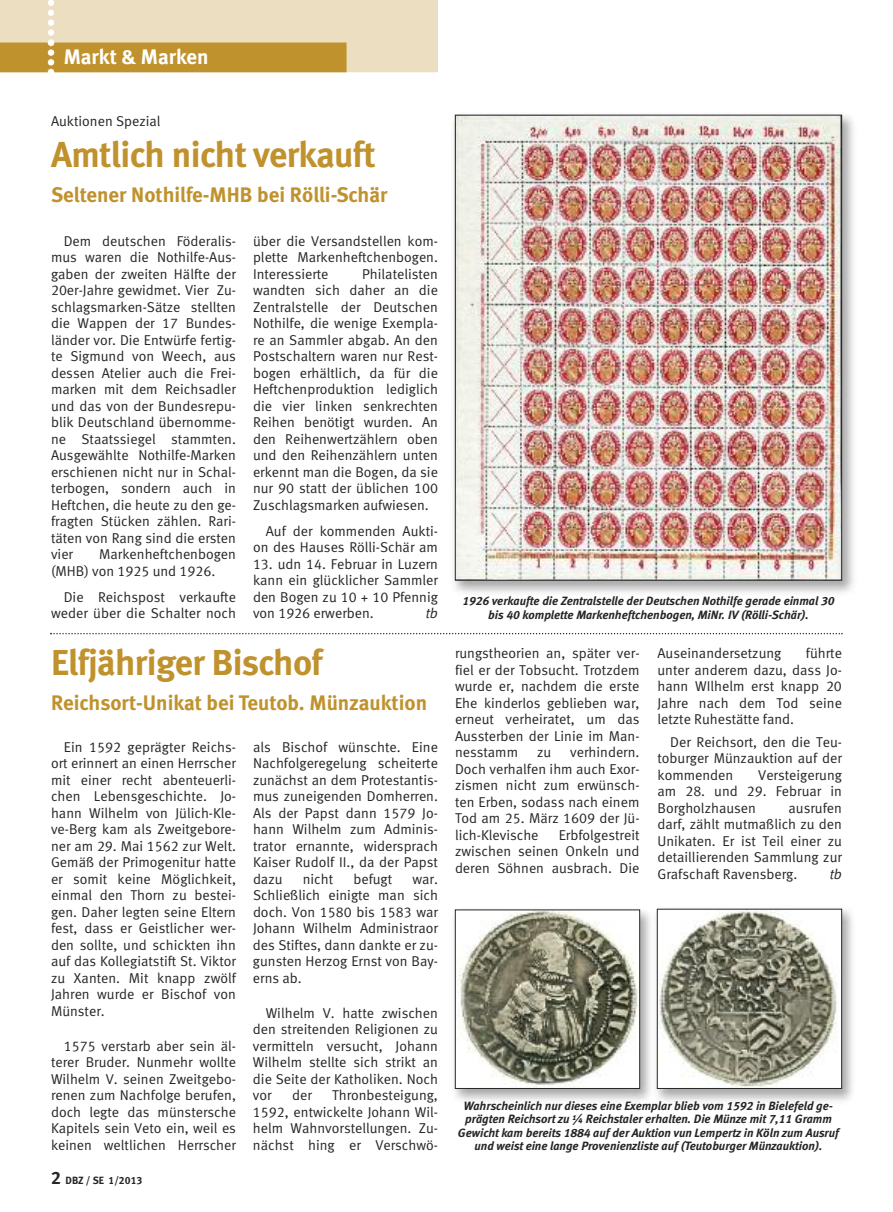
<style>
.page{position:relative;width:893px;height:1212px;background:#fff}
.page>*{position:absolute;margin:0;border:0;box-sizing:border-box;transform-origin:0 0}
.t1{font:36px "Meta Bold LF";letter-spacing:-.015em;color:#c0922d}
.t2{font:21px "Meta Bold LF";color:#c0922d}
.t3{font:21px "Meta Bold LF";color:#fff}
.t4{font:14.25px/16.5px "Meta Normal LF";color:#272526;text-align:justify}
.t5{font:italic 14.25px "Meta Normal LF";color:#272526}
.t6{font:italic 12px/13.5px "Meta Bold LF";color:#272526;text-align:center}
.t7{font:10.5px "Meta Bold LF";color:#272526}
.s1{font-size:18px}
</style>
<div class="page">
<svg style="left:0;top:0;width:438px;height:72px;background:#dec591"></svg>
<img style="left:454px;top:909px;width:196px;height:192px">
<img style="left:457px;top:911px;width:181px;height:176px">
<div style="left:455px;top:909px;width:185px;height:180px;border:1px solid #272526"></div>
<img style="left:650px;top:908px;width:203px;height:194px">
<img style="left:659px;top:911px;width:181px;height:176px">
<div style="left:657px;top:909px;width:185px;height:180px;border:1px solid #272526"></div>
<img style="left:454px;top:114px;width:400px;height:479px">
<img style="left:457px;top:117px;width:383px;height:461px">
<svg style="left:50px;top:633px;width:793px;height:1px"></svg>
<h2 class="t3" style="left:64px;top:49px;width:146px">Markt &amp; Marken</h2>
<p class="t4" style="left:51px;top:115px;width:111px">Auktionen Spezial</p>
<h1 class="t1" style="left:51px;top:142px;width:326px">Amtlich nicht verkauft</h1>
<h2 class="t2" style="left:51px;top:187px;width:338px">Seltener Nothilfe-MHB bei Rölli-Schär</h2>
<p class="t4" style="left:51px;top:234px;width:186px;text-indent:13px">Dem deutschen Föderalis&shy;mus waren die Nothilfe-Aus&shy;gaben der zweiten Hälfte der 20er-Jahre gewidmet. Vier Zu&shy;schlagsmarken-Sätze stellten die Wappen der 17 Bundes&shy;länder vor. Die Entwürfe fertig&shy;te Sigmund von Weech, aus dessen Atelier auch die Frei&shy;marken mit dem Reichsadler und das von der Bundesrepu&shy;blik Deutschland übernomme&shy;ne Staatssiegel stammten.<br>Ausgewählte Nothilfe-Marken erschienen nicht nur in Schal&shy;terbogen, sondern auch in Heftchen, die heute zu den ge&shy;fragten Stücken zählen. Rari&shy;täten von Rang sind die ersten vier</p>
<p class="t4" style="left:51px;top:547px;width:186px;text-indent:48px">Markenheftchenbogen (MHB) von 1925 und 1926.</p>
<p class="t4" style="left:51px;top:590px;width:186px;text-align:right">Die Reichspost verkaufte weder über die Schalter noch</p>
<p class="t4" style="left:253px;top:234px;width:186px">über die Versandstellen kom&shy;plette Markenheftchenbogen.<br>Interessierte</p>
<p class="t4" style="left:253px;top:267px;width:186px;text-indent:109px">Philatelisten wandten sich daher an die Zentralstelle der Deutschen Nothilfe, die wenige Exempla&shy;re an Sammler abgab. An den Postschaltern waren nur Rest&shy;bogen erhältlich, da für die Heftchenproduktion lediglich die vier linken senkrechten Reihen benötigt wurden. An den Reihenwertzählern oben und den Reihenzählern unten erkennt man die Bogen, da sie nur 90 statt der üblichen 100<br>Zuschlagsmarken aufwiesen.</p>
<p class="t4" style="left:253px;top:524px;width:186px;text-align:right">Auf der kommenden Aukti&shy;on des Hauses Rölli-Schär am</p>
<p class="t4" style="left:253px;top:557px;width:186px">13. udn 14. Februar in Luzern kann ein glücklicher Sammler den Bogen zu 10 + 10 Pfennig von 1926 erwerben.</p>
<p class="t5" style="left:426px;top:608px;width:14px">tb</p>
<h1 class="t1" style="left:51px;top:650px;width:273px">Elfjähriger Bischof</h1>
<h2 class="t2" style="left:51px;top:695px;width:378px">Reichsort-Unikat bei Teutob. Münzauktion</h2>
<p class="t4" style="left:51px;top:740px;width:186px;text-indent:13px">Ein 1592 geprägter Reichs&shy;ort erinnert an einen Herrscher mit einer recht abenteuerli&shy;chen Lebensgeschichte. Jo&shy;hann Wilhelm von Jülich-Kle&shy;ve-Berg kam als Zweitgebore&shy;ner am 29. Mai 1562 zur Welt.<br>Gemäß der Primogenitur hatte er somit keine Möglichkeit, einmal den Thorn zu bestei&shy;gen. Daher legten seine Eltern fest, dass er Geistlicher wer&shy;den sollte, und schickten ihn auf das Kollegiatstift St. Viktor zu Xanten. Mit knapp zwölf Jahren wurde er Bischof von Münster.</p>
<p class="t4" style="left:51px;top:1039px;width:186px;text-indent:13px">1575 verstarb aber sein äl&shy;terer Bruder. Nunmehr wollte Wilhelm V. seinen Zweitgebo&shy;renen zum Nachfolge berufen, doch legte das münstersche Kapitels sein Veto ein, weil es keinen weltlichen Herrscher</p>
<p class="t7" style="left:51px;top:1176px;width:93px"><span class="s1">2</span> DBZ / SE 1/2013</p>
<p class="t4" style="left:253px;top:740px;width:186px">als Bischof wünschte. Eine Nachfolgeregelung scheiterte zunächst an dem Protestantis&shy;mus zuneigenden Domherren.<br>Als der Papst dann 1579 Jo&shy;hann Wilhelm zum Adminis&shy;trator ernannte, widersprach Kaiser Rudolf II., da der Papst dazu</p>
<p class="t4" style="left:303px;top:872px;width:32px">nicht</p>
<p class="t4" style="left:353px;top:872px;width:40px">befugt</p>
<p class="t4" style="left:253px;top:872px;width:186px;text-indent:159px">war.<br>Schließlich einigte man sich doch. Von 1580 bis 1583 war Johann Wilhelm Administraor des Stiftes, dann dankte er zu&shy;gunsten Herzog Ernst von Bay&shy;erns ab.</p>
<p class="t4" style="left:253px;top:1006px;width:186px;text-indent:13px">Wilhelm V. hatte zwischen den streitenden Religionen zu vermitteln versucht, Johann Wilhelm stellte sich strikt an die Seite der Katholiken. Noch vor</p>
<p class="t4" style="left:253px;top:1088px;width:186px;text-indent:79px">Thronbesteigung, 1592, entwickelte Johann Wil&shy;helm Wahnvorstellungen. Zu&shy;nächst hing er Verschwö-</p>
<p class="t4" style="left:292px;top:1088px;width:21px">der</p>
<p class="t6" style="left:462px;top:595px;width:373px">1926 verkaufte die Zentralstelle der Deutschen Nothilfe gerade einmal 30 bis 40 komplette Markenheftchenbogen, MiNr. IV (Rölli-Schär).</p>
<p class="t4" style="left:455px;top:646px;width:186px">rungstheorien an, später ver&shy;fiel er der Tobsucht. Trotzdem wurde er, nachdem die erste Ehe kinderlos geblieben war, erneut verheiratet, um das Aussterben der Linie im Man&shy;nesstamm</p>
<p class="t4" style="left:455px;top:745px;width:186px;text-indent:115px">verhindern.<br>Doch verhalfen ihm auch Exor&shy;zismen nicht zum erwünsch&shy;ten Erben, sodass nach einem Tod am 25. März 1609 der Jü&shy;lich-Klevische</p>
<p class="t4" style="left:537px;top:745px;width:16px">zu</p>
<p class="t4" style="left:455px;top:828px;width:186px;text-indent:104px">Erbfolgestreit zwischen seinen Onkeln und deren Söhnen ausbrach. Die</p>
<p class="t4" style="left:657px;top:646px;width:186px;text-indent:148px">führte unter anderem dazu, dass Jo&shy;hann WIlhelm erst knapp 20<br>Jahre nach dem Tod seine letzte Ruhestätte fand.</p>
<p class="t4" style="left:657px;top:735px;width:186px;text-indent:13px">Der Reichsort, den die Teu&shy;toburger Münzauktion auf der kommenden</p>
<p class="t4" style="left:657px;top:646px;width:125px">Auseinandersetzung</p>
<p class="t4" style="left:657px;top:768px;width:186px;text-indent:101px">Versteigerung am 28. und 29. Februar in Borgholzhausen</p>
<p class="t4" style="left:657px;top:801px;width:186px;text-indent:131px">ausrufen darf, zählt mutmaßlich zu den Unikaten. Er ist Teil einer zu detaillierenden Sammlung zur Grafschaft Ravensberg.</p>
<p class="t5" style="left:830px;top:869px;width:14px">tb</p>
<p class="t6" style="left:458px;top:1100px;width:383px">Wahrscheinlich nur dieses eine Exemplar blieb vom 1592 in Bielefeld ge&shy;prägten Reichsort zu ¼ Reichstaler erhalten. Die Münze mit 7,11 Gramm Gewicht kam bereits 1884 auf der Auktion vun Lempertz in Köln zum Ausruf und weist eine lange Provenienzliste auf (Teutoburger Münzauktion).</p>
</div>
